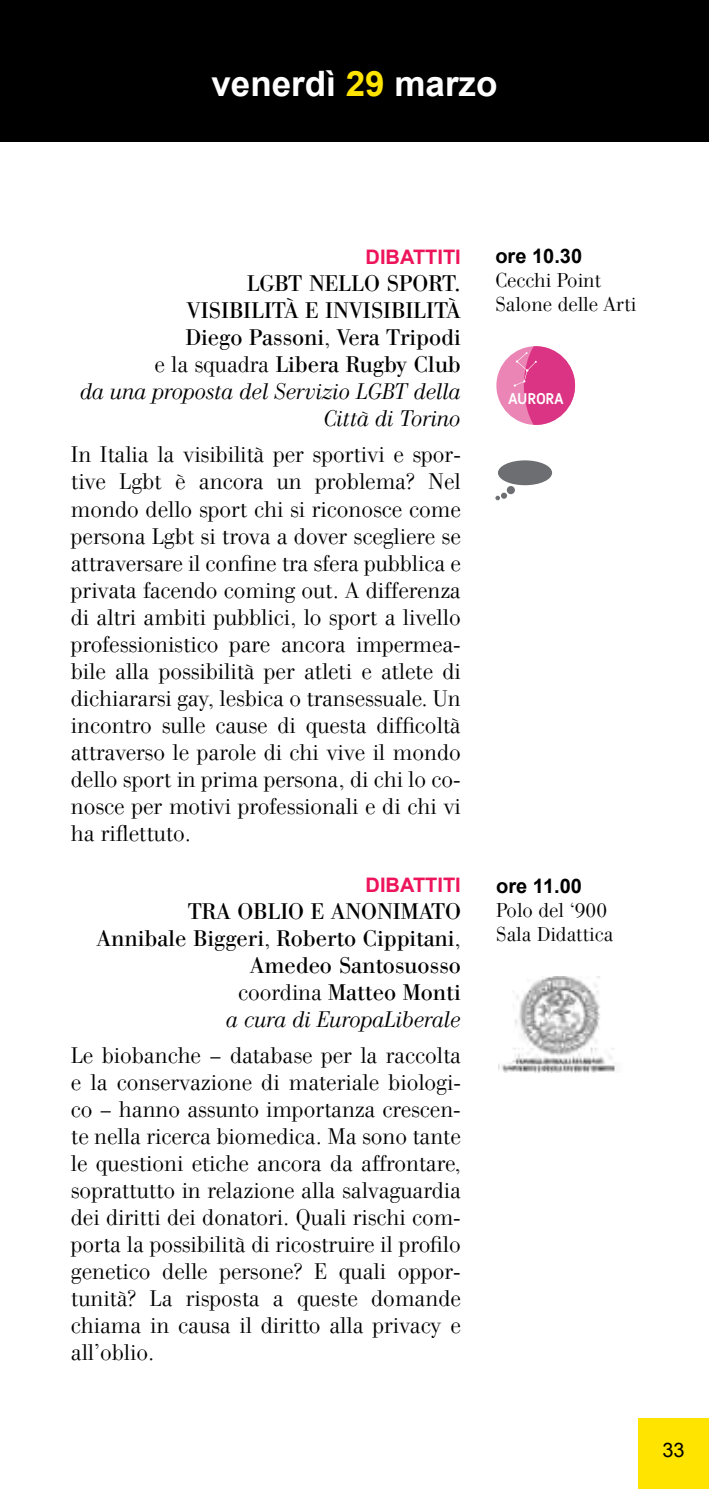
<style>
.page{position:relative;width:709px;height:1489px;background:#fff}
.page>*{position:absolute;margin:0;border:0;box-sizing:border-box;transform-origin:0 0}
.t1{font:700 35px "Arial";color:#fff}
.t2{font:300 22.5px/27px "WTC Our Bodoni";color:#000;text-align:justify}
.t3{font:22.5px/27px "WTC Our Bodoni";color:#000;text-align:right}
.t4{font:300 20px/24px "WTC Our Bodoni";color:#000}
.t5{font:700 20px "Arial";color:#ed145b}
.t6{font:700 20px "Arial";color:#000}
.t7{font:20px "Arial";color:#000}
.t8{font:700 15.25px "Miriam Libre";letter-spacing:-.025em;color:#fff}
.s1{color:#ffe400}
.s2{font-weight:300}
.s3{font-weight:300;font-style:italic}
</style>
<div class="page">
<div style="left:0;top:0;width:709px;height:142px;background:#000"></div>
<img style="left:499px;top:976px;width:116px;height:96px">
<div style="left:498px;top:460px;width:54px;height:25px;background:#6d6e71;border-radius:50%"></div>
<div style="left:507px;top:486px;width:8px;height:8px;background:#6d6e71;border-radius:50%"></div>
<div style="left:501px;top:492px;width:6px;height:7px;background:#6d6e71;border-radius:50%"></div>
<svg style="left:495px;top:495px;width:5px;height:5px"></svg>
<svg style="left:496px;top:353px;width:17px;height:65px"></svg>
<svg style="left:513px;top:346px;width:62px;height:79px;background:#e466a2"></svg>
<h1 class="t1" style="left:211px;top:59px;width:287px">venerdì <span class="s1">29</span> marzo</h1>
<p class="t5" style="left:365px;top:243px;width:97px">DIBATTITI</p>
<p class="t3" style="left:81px;top:270px;width:382px">LGBT NELLO SPORT.<br>VISIBILITÀ E INVISIBILITÀ<br>Diego Passoni<span class="s2">,</span> Vera Tripodi<br><span class="s2">e la squadra</span> Libera Rugby Club<br><span class="s3">da una proposta del Servizio LGBT della<br>Città di Torino</span></p>
<p class="t2" style="left:71px;top:441px;width:391px">In Italia la visibilità per sportivi e spor&shy;tive Lgbt è ancora un problema? Nel mondo dello sport chi si riconosce come persona Lgbt si trova a dover scegliere se attraversare il confine tra sfera pubblica e privata facendo coming out. A differenza di altri ambiti pubblici, lo sport a livello professionistico pare ancora impermea&shy;bile alla possibilità per atleti e atlete di dichiararsi gay, lesbica o transessuale. Un incontro sulle cause di questa difficoltà attraverso le parole di chi vive il mondo dello sport in prima persona, di chi lo co&shy;nosce per motivi professionali e di chi vi ha riflettuto.</p>
<p class="t5" style="left:365px;top:870px;width:97px">DIBATTITI</p>
<p class="t3" style="left:96px;top:897px;width:366px">TRA OBLIO E ANONIMATO<br>Annibale Biggeri<span class="s2">,</span> Roberto Cippitani<span class="s2">,<br></span>Amedeo Santosuosso<br><span class="s2">coordina</span> Matteo Monti<br><span class="s3">a cura di EuropaLiberale</span></p>
<p class="t2" style="left:71px;top:1041px;width:391px">Le biobanche – database per la raccolta e la conservazione di materiale biologi&shy;co – hanno assunto importanza crescen&shy;te nella ricerca biomedica. Ma sono tante le questioni etiche ancora da affrontare, soprattutto in relazione alla salvaguardia dei diritti dei donatori. Quali rischi com&shy;porta la possibilità di ricostruire il profilo genetico delle persone? E quali oppor&shy;tunità? La risposta a queste domande chiama in causa il diritto alla privacy e all’oblio.</p>
<p class="t6" style="left:495px;top:241px;width:88px">ore 10.30</p>
<p class="t4" style="left:495px;top:268px;width:142px">Cecchi Point<br>Salone delle Arti</p>
<p class="t8" style="left:508px;top:389px;width:57px">AURORA</p>
<p class="t6" style="left:496px;top:871px;width:87px">ore 11.00</p>
<p class="t4" style="left:496px;top:898px;width:118px">Polo del ‘900<br>Sala Didattica</p>
<p class="t7" style="left:662px;top:1435px;width:24px">33</p>
</div>
